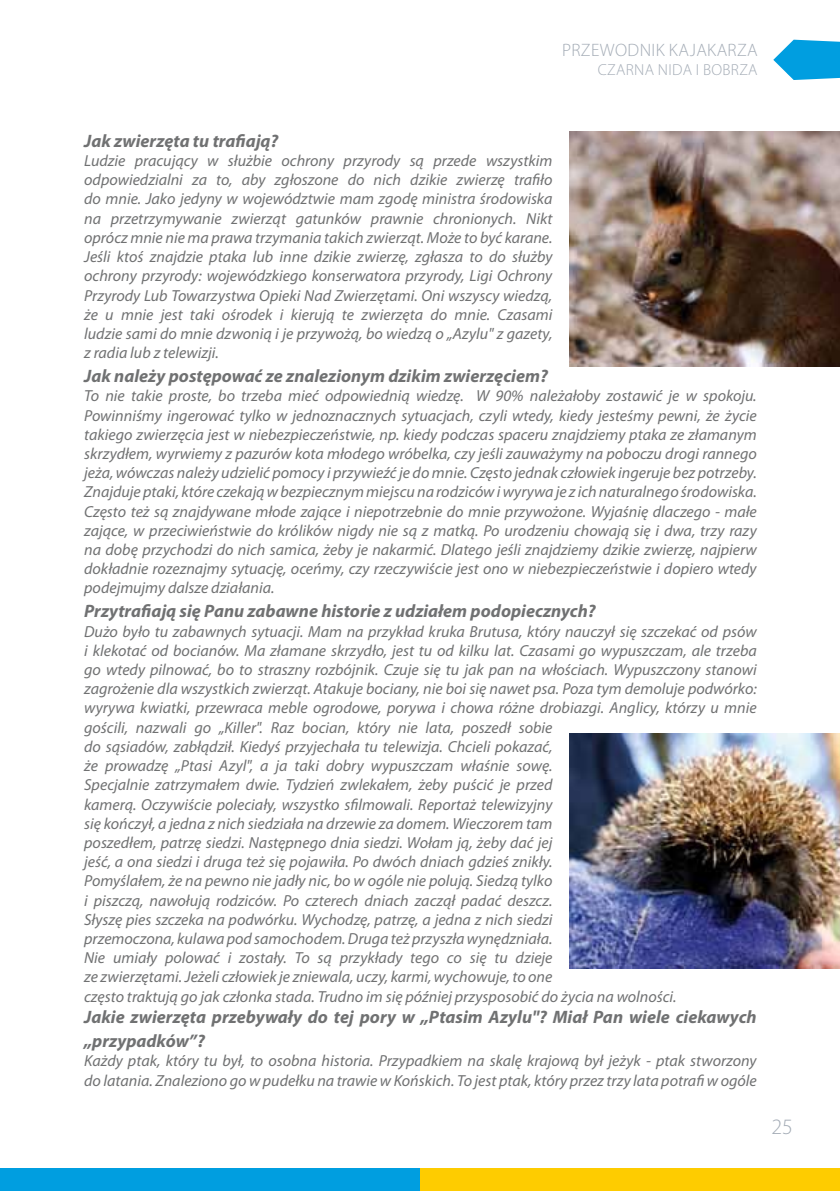
<style>
.page{position:relative;width:840px;height:1191px;background:#fff}
.page>*{position:absolute;margin:0;border:0;box-sizing:border-box;transform-origin:0 0}
.t1{font:300 22px "Myriad Pro";color:#a4acb6}
.t2{font:italic 700 18px/24px "Myriad Pro";color:#707172}
.t3{font:300 18px "Myriad Pro";letter-spacing:.02em;color:#a4acb6}
.t4{font:italic 16px/19.2px "Myriad Pro";color:#707172;text-align:justify}
.t5{font:300 16px "Myriad Pro";letter-spacing:.02em;color:#a4acb6}
</style>
<div class="page">
<div style="left:419px;top:1168px;width:420px;height:23px;background:#fecc00"></div>
<div style="left:0;top:1168px;width:419px;height:23px;background:#009ee0"></div>
<svg style="left:773px;top:40px;width:66px;height:40px"></svg>
<img style="left:569px;top:132px;width:270px;height:234px">
<img style="left:569px;top:733px;width:270px;height:235px">
<p class="t3" style="left:561px;top:40px;width:197px">PRZEWODNIK KAJAKARZA</p>
<p class="t5" style="left:597px;top:61px;width:161px">CZARNA N IDA I BOBRZA</p>
<p class="t2" style="left:84px;top:128px;width:196px">Jak zwierzęta tu trafiają?</p>
<p class="t4" style="left:84px;top:151px;width:469px">Ludzie pracujący w służbie ochrony przyrody są przede wszystkim odpowiedzialni za to, aby zgłoszone do nich dzikie zwierzę trafiło do mnie. Jako jedyny w województwie mam zgodę ministra środowiska na przetrzymywanie zwierząt gatunków prawnie chronionych. Nikt oprócz mnie nie ma prawa trzymania takich zwierząt. Może to być karane.<br>Jeśli ktoś znajdzie ptaka lub inne dzikie zwierzę, zgłasza to do służby ochrony przyrody: wojewódzkiego konserwatora przyrody, Ligi Ochrony Przyrody Lub Towarzystwa Opieki Nad Zwierzętami. Oni wszyscy wiedzą, że u mnie jest taki ośrodek i kierują te zwierzęta do mnie. Czasami ludzie sami do mnie dzwonią i je przywożą, bo wiedzą o „Azylu" z gazety, z radia lub z telewizji.</p>
<p class="t2" style="left:84px;top:363px;width:465px">Jak należy postępować ze znalezionym dzikim zwierzęciem?</p>
<p class="t4" style="left:84px;top:386px;width:673px">To nie takie proste, bo trzeba mieć odpowiednią wiedzę. W 90% należałoby zostawić je w spokoju.<br>Powinniśmy ingerować tylko w jednoznacznych sytuacjach, czyli wtedy, kiedy jesteśmy pewni, że życie takiego zwierzęcia jest w niebezpieczeństwie, np. kiedy podczas spaceru znajdziemy ptaka ze złamanym skrzydłem, wyrwiemy z pazurów kota młodego wróbelka, czy jeśli zauważymy na poboczu drogi rannego jeża, wówczas należy udzielić pomocy i przywieźć je do mnie. Często jednak człowiek ingeruje bez potrzeby.<br>Znajduje ptaki, które czekają w bezpiecznym miejscu na rodziców i wyrywa je z ich naturalnego środowiska.<br>Często też są znajdywane młode zające i niepotrzebnie do mnie przywożone. Wyjaśnię dlaczego - małe zające, w przeciwieństwie do królików nigdy nie są z matką. Po urodzeniu chowają się i dwa, trzy razy na dobę przychodzi do nich samica, żeby je nakarmić. Dlatego jeśli znajdziemy dzikie zwierzę, najpierw dokładnie rozeznajmy sytuację, oceńmy, czy rzeczywiście jest ono w niebezpieczeństwie i dopiero wtedy podejmujmy dalsze działania.</p>
<p class="t2" style="left:84px;top:599px;width:512px">Przytrafiają się Panu zabawne historie z udziałem podopiecznych?</p>
<p class="t4" style="left:84px;top:621px;width:673px;text-align:left">Dużo było tu zabawnych sytuacji. Mam na przykład kruka Brutusa, który nauczył się szczekać od psów i klekotać od bocianów. Ma złamane skrzydło, jest tu od kilku lat. Czasami go wypuszczam, ale trzeba go wtedy pilnować, bo to straszny rozbójnik. Czuje się tu jak pan na włościach. Wypuszczony stanowi zagrożenie dla wszystkich zwierząt. Atakuje bociany, nie boi się nawet psa. Poza tym demoluje podwórko: wyrywa kwiatki, przewraca meble ogrodowe, porywa i chowa różne drobiazgi. Anglicy, którzy u mnie gościli, nazwali go „Killer". Raz bocian, który nie lata, poszedł sobie<br>do sąsiadów, zabłądził. Kiedyś przyjechała tu telewizja. Chcieli pokazać,<br>że prowadzę „Ptasi Azyl", a ja taki dobry wypuszczam właśnie sowę.<br>Specjalnie zatrzymałem dwie. Tydzień zwlekałem, żeby puścić je przed<br>kamerą. Oczywiście poleciały, wszystko sfilmowali. Reportaż telewizyjny<br>się kończył, a jedna z nich siedziała na drzewie za domem. Wieczorem tam<br>poszedłem, patrzę siedzi. Następnego dnia siedzi. Wołam ją, żeby dać jej<br>jeść, a ona siedzi i druga też się pojawiła. Po dwóch dniach gdzieś znikły.<br>Pomyślałem, że na pewno nie jadły nic, bo w ogóle nie polują. Siedzą tylko<br>i piszczą, nawołują rodziców. Po czterech dniach zaczął padać deszcz.<br>Słyszę pies szczeka na podwórku. Wychodzę, patrzę, a jedna z nich siedzi<br>przemoczona, kulawa pod samochodem. Druga też przyszła wynędzniała.<br>Nie umiały polować i zostały. To są przykłady tego co się tu dzieje<br>ze zwierzętami. Jeżeli człowiek je zniewala, uczy, karmi, wychowuje, to one<br>często traktują go jak członka stada. Trudno im się później przysposobić do życia na wolności.</p>
<p class="t2" style="left:84px;top:1004px;width:673px">Jakie zwierzęta przebywały do tej pory w „Ptasim Azylu"? Miał Pan wiele ciekawych „przypadków”?</p>
<p class="t4" style="left:84px;top:1051px;width:673px">Każdy ptak, który tu był, to osobna historia. Przypadkiem na skalę krajową był jeżyk - ptak stworzony do latania. Znaleziono go w pudełku na trawie w Końskich. To jest ptak, który przez trzy lata potrafi w ogóle</p>
<h1 class="t1" style="left:771px;top:1114px;width:23px">25</h1>
</div>
